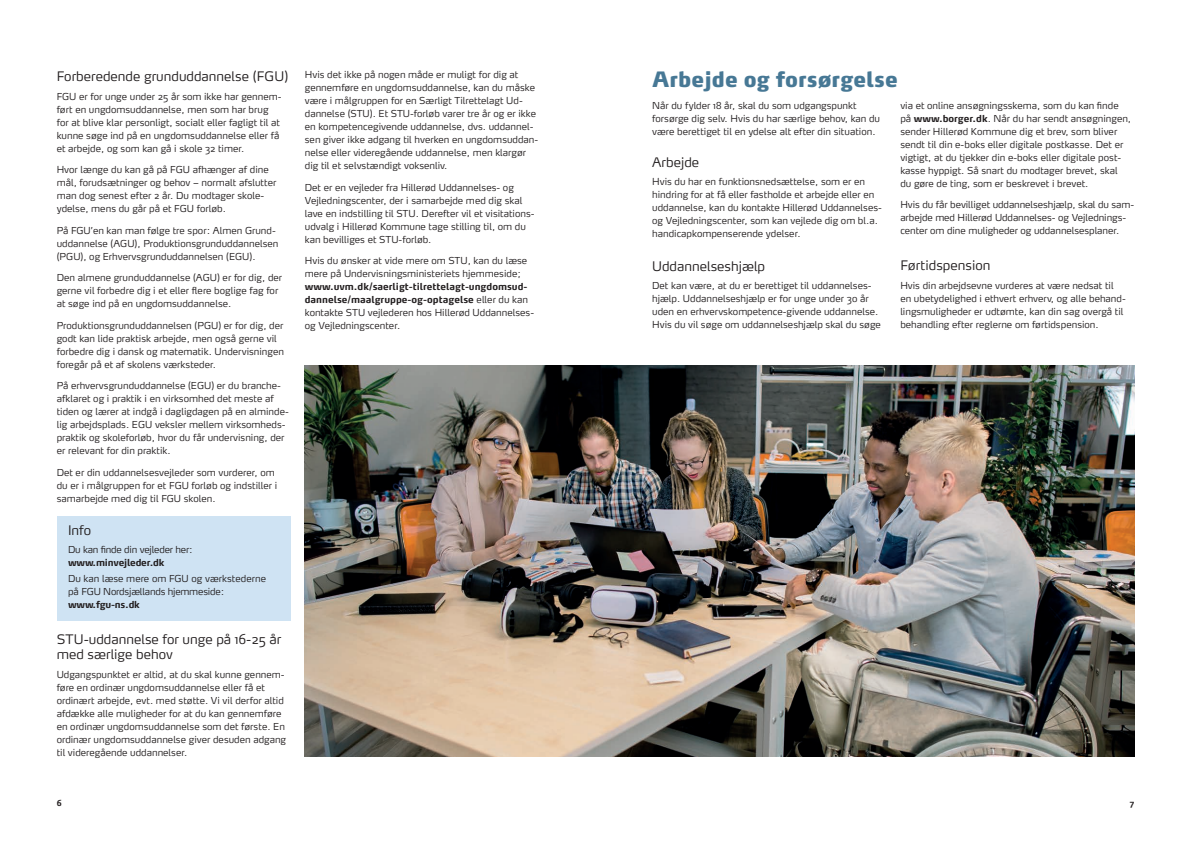
<style>
.page{position:relative;width:1191px;height:842px;background:#fff}
.page>*{position:absolute;margin:0;border:0;box-sizing:border-box;transform-origin:0 0}
.t1{font:900 21px "Max OT";color:#477895}
.t2{font:300 13px/15px "Max OT";color:#231f20}
.t3{font:300 9.5px/13px "Max OT";color:#231f20}
.t4{font:700 9.5px/13px "Max OT";color:#231f20}
.t5{font:700 9.5px "Max OT";letter-spacing:-.02em;color:#231f20}
.t6{font:300 9.5px "Max OT";letter-spacing:-.02em;color:#231f20}
.t7{font:700 8px "Max OT";color:#231f20}
.s1{font-weight:300}
.s2{font-weight:700}
</style>
<div class="page">
<img style="left:305px;top:366px;width:829px;height:391px">
<div style="left:57px;top:516px;width:234px;height:105px;background:#cfe3f3"></div>
<h2 class="t2" style="left:57px;top:70px;width:233px">Forberedende grunduddannelse (FGU)</h2>
<p class="t3" style="left:57px;top:90px;width:226px">FGU er for unge under 25 år som ikke har gennem&shy;ført en ungdomsuddannelse, men som har brug for at blive klar personligt, socialt eller fagligt til at kunne søge ind på en ungdomsuddannelse eller få et arbejde, og som kan gå i skole 32 timer.</p>
<p class="t3" style="left:57px;top:164px;width:221px">Hvor længe du kan gå på FGU afhænger af dine mål, forudsætninger og behov – normalt afslutter man dog senest efter 2 år. Du modtager skole&shy;ydelse, mens du går på et FGU forløb.</p>
<p class="t3" style="left:57px;top:224px;width:223px">På FGU’en kan man følge tre spor: Almen Grund&shy;uddannelse (AGU), Produktionsgrunduddannelsen (PGU), og Erhvervsgrunduddannelsen (EGU).</p>
<p class="t3" style="left:57px;top:272px;width:227px">Den almene grunduddannelse (AGU) er for dig, der gerne vil forbedre dig i et eller flere boglige fag for at søge ind på en ungdomsuddannelse.</p>
<p class="t3" style="left:57px;top:319px;width:229px">Produktionsgrunduddannelsen (PGU) er for dig, der godt kan lide praktisk arbejde, men også gerne vil forbedre dig i dansk og matematik. Undervisningen foregår på et af skolens værksteder.</p>
<p class="t3" style="left:57px;top:380px;width:234px">På erhvervsgrunduddannelse (EGU) er du branche&shy;afklaret og i praktik i en virksomhed det meste af tiden og lærer at indgå i dagligdagen på en alminde&shy;lig arbejdsplads. EGU veksler mellem virksomheds&shy;praktik og skoleforløb, hvor du får undervisning, der er relevant for din praktik.</p>
<p class="t3" style="left:57px;top:466px;width:222px">Det er din uddannelsesvejleder som vurderer, om du er i målgruppen for et FGU forløb og indstiller i samarbejde med dig til FGU skolen.</p>
<h2 class="t2" style="left:68px;top:523px;width:25px">Info</h2>
<p class="t6" style="left:68px;top:544px;width:126px">Du kan finde din vejleder her:</p>
<p class="t5" style="left:68px;top:557px;width:98px">www.minvejleder.dk</p>
<p class="t3" style="left:68px;top:573px;width:199px">Du kan læse mere om FGU og værkstederne på FGU Nordsjællands hjemmeside:</p>
<p class="t5" style="left:68px;top:598px;width:73px">www.fgu-ns.dk</p>
<h2 class="t2" style="left:57px;top:633px;width:226px">STU-uddannelse for unge på 16-25 år med særlige behov</h2>
<p class="t3" style="left:57px;top:669px;width:231px">Udgangspunktet er altid, at du skal kunne gennem&shy;føre en ordinær ungdomsuddannelse eller få et ordinært arbejde, evt. med støtte. Vi vil derfor altid afdække alle muligheder for at du kan gennemføre en ordinær ungdomsuddannelse som det første. En ordinær ungdomsuddannelse giver desuden adgang til videregående uddannelser.</p>
<p class="t3" style="left:305px;top:69px;width:235px">Hvis det ikke på nogen måde er muligt for dig at gennemføre en ungdomsuddannelse, kan du måske være i målgruppen for en Særligt Tilrettelagt Ud&shy;dannelse (STU). Et STU-forløb varer tre år og er ikke en kompetencegivende uddannelse, dvs. uddannel&shy;sen giver ikke adgang til hverken en ungdomsuddan&shy;nelse eller videregående uddannelse, men klargør dig til et selvstændigt voksenliv.</p>
<p class="t3" style="left:305px;top:181px;width:231px">Det er en vejleder fra Hillerød Uddannelses- og Vejledningscenter, der i samarbejde med dig skal lave en indstilling til STU. Derefter vil et visitations&shy;udvalg i Hillerød Kommune tage stilling til, om du kan bevilliges et STU-forløb.</p>
<p class="t3" style="left:305px;top:255px;width:224px">Hvis du ønsker at vide mere om STU, kan du læse mere på Undervisningsministeriets hjemmeside;</p>
<p class="t4" style="left:305px;top:281px;width:231px">www.uvm.dk/saerligt-tilrettelagt-ungdomsud&shy;dannelse/maalgruppe-og-optagelse <span class="s1">eller du kan kontakte STU vejlederen hos Hillerød Uddannelses&shy;og Vejledningscenter.</span></p>
<h1 class="t1" style="left:652px;top:66px;width:247px">Arbejde og forsørgelse</h1>
<p class="t3" style="left:652px;top:99px;width:229px">Når du fylder 18 år, skal du som udgangspunkt forsørge dig selv. Hvis du har særlige behov, kan du være berettiget til en ydelse alt efter din situation.</p>
<h2 class="t2" style="left:652px;top:155px;width:49px">Arbejde</h2>
<p class="t3" style="left:652px;top:176px;width:231px">Hvis du har en funktionsnedsættelse, som er en hindring for at få eller fastholde et arbejde eller en uddannelse, kan du kontakte Hillerød Uddannelses&shy;og Vejledningscenter, som kan vejlede dig om bl.a. handicapkompenserende ydelser.</p>
<h2 class="t2" style="left:652px;top:259px;width:114px">Uddannelseshjælp</h2>
<p class="t3" style="left:652px;top:280px;width:230px">Det kan være, at du er berettiget til uddannelses&shy;hjælp. Uddannelseshjælp er for unge under 30 år uden en erhvervskompetence-givende uddannelse.<br>Hvis du vil søge om uddannelseshjælp skal du søge</p>
<p class="t3" style="left:900px;top:99px;width:232px">via et online ansøgningsskema, som du kan finde på <span class="s2">www.borger.dk</span>. Når du har sendt ansøgningen, sender Hillerød Kommune dig et brev, som bliver sendt til din e-boks eller digitale postkasse. Det er vigtigt, at du tjekker din e-boks eller digitale post&shy;kasse hyppigt. Så snart du modtager brevet, skal<br>du gøre de ting, som er beskrevet i brevet.</p>
<p class="t3" style="left:900px;top:199px;width:235px">Hvis du får bevilliget uddannelseshjælp, skal du sam&shy;arbejde med Hillerød Uddannelses- og Vejlednings&shy;center om dine muligheder og uddannelsesplaner.</p>
<h2 class="t2" style="left:900px;top:259px;width:92px">Førtidspension</h2>
<p class="t3" style="left:900px;top:280px;width:227px">Hvis din arbejdsevne vurderes at være nedsat til en ubetydelighed i ethvert erhverv, og alle behand&shy;lingsmuligheder er udtømte, kan din sag overgå til behandling efter reglerne om førtidspension.</p>
<p class="t7" style="left:57px;top:797px;width:6px">6</p>
<p class="t7" style="left:1129px;top:797px;width:6px">7</p>
</div>
